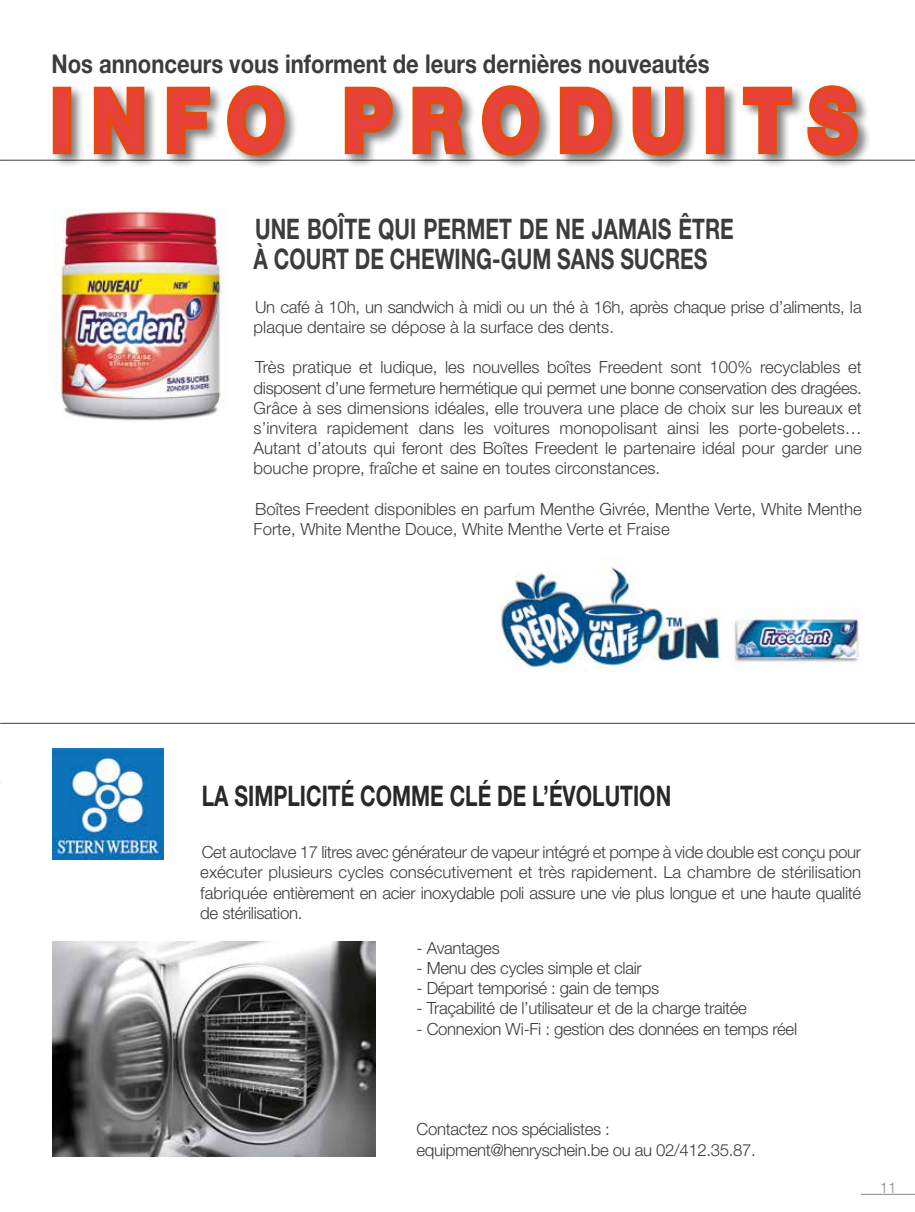
<style>
.page{position:relative;width:915px;height:1212px;background:#fff}
.page>*{position:absolute;margin:0;border:0;box-sizing:border-box;transform-origin:0 0}
.t1{font:700 84.3px "Helvetica Neue LT Std";color:#e7423c;scale:.85 1}
.t2{font:700 28.35px/30px "Helvetica Neue LT Std";color:#3c3c3b;scale:.74 1}
.t3{font:700 28.35px "Helvetica Neue LT Std";color:#282827;scale:.74 1}
.t4{font:700 25.95px "Helvetica Neue LT Std";color:#3c3c3b;scale:.85 1}
.t5{font:300 16.8px/20.1px "Helvetica Neue LT Std";letter-spacing:-.02em;color:#3c3c3b}
.t6{font:300 16.8px/20.1px "Helvetica Neue LT Std";color:#3c3c3b}
.t7{font:300 15px "Helvetica Neue LT Std";color:#878787}
</style>
<div class="page">
<hr style="left:860px;top:1194px;width:54px;height:1px;background:#878787">
<hr style="left:0;top:160px;width:914px;height:1px;background:#3c3c3b">
<div style="left:50px;top:84px;width:821px;height:85px;background:#000;opacity:.5"></div>
<div style="left:53px;top:87px;width:18px;height:67px;border:7px solid #e84910"></div>
<svg style="left:90px;top:84px;width:58px;height:74px;background:#d47b5c"></svg>
<svg style="left:163px;top:84px;width:51px;height:74px"></svg>
<svg style="left:223px;top:84px;width:65px;height:75px"></svg>
<svg style="left:341px;top:84px;width:55px;height:74px"></svg>
<svg style="left:408px;top:84px;width:135px;height:75px"></svg>
<svg style="left:556px;top:84px;width:59px;height:74px;background:#d28366"></svg>
<svg style="left:628px;top:84px;width:59px;height:75px"></svg>
<div style="left:705px;top:87px;width:19px;height:67px;border:7px solid #e84910"></div>
<svg style="left:739px;top:84px;width:56px;height:74px"></svg>
<svg style="left:803px;top:84px;width:58px;height:75px"></svg>
<hr style="left:0;top:723px;width:914px;height:1px;background:#3c3c3b">
<img style="left:52px;top:748px;width:111px;height:111px">
<img style="left:52px;top:941px;width:323px;height:216px">
<img style="left:53px;top:208px;width:173px;height:213px">
<img style="left:497px;top:557px;width:364px;height:115px">
<h3 class="t4" style="left:51px;top:47px;width:775px">Nos annonceurs vous informent de leurs dernières nouveautés</h3>
<h1 class="t1" style="left:51px;top:68px;width:947px">I N F O P R O D U I T S</h1>
<h2 class="t2" style="left:253px;top:214px;width:650px">UNE BOÎTE QUI PERMET DE NE JAMAIS ÊTRE<br>À COURT DE CHEWING-GUM SANS SUCRES</h2>
<p class="t5" style="left:253px;top:296px;width:609px">Un café à 10h, un sandwich à midi ou un thé à 16h, après chaque prise d’aliments, la plaque dentaire se dépose à la surface des dents.</p>
<p class="t5" style="left:253px;top:357px;width:609px;text-align:justify">Très pratique et ludique, les nouvelles boîtes Freedent sont 100% recyclables et disposent d’une fermeture hermétique qui permet une bonne conservation des dragées.<br>Grâce à ses dimensions idéales, elle trouvera une place de choix sur les bureaux et s’invitera rapidement dans les voitures monopolisant ainsi les porte-gobelets… Autant d’atouts qui feront des Boîtes Freedent le partenaire idéal pour garder une bouche propre, fraîche et saine en toutes circonstances.</p>
<p class="t6" style="left:253px;top:498px;width:609px">Boîtes Freedent disponibles en parfum Menthe Givrée, Menthe Verte, White Menthe<br>Forte, White Menthe Douce, White Menthe Verte et Fraise</p>
<h2 class="t3" style="left:202px;top:778px;width:635px">LA SIMPLICITÉ COMME CLÉ DE L’ÉVOLUTION</h2>
<p class="t5" style="left:200px;top:842px;width:662px;text-align:justify">Cet autoclave 17 litres avec générateur de vapeur intégré et pompe à vide double est conçu pour exécuter plusieurs cycles consécutivement et très rapidement. La chambre de stérilisation fabriquée entièrement en acier inoxydable poli assure une vie plus longue et une haute qualité de stérilisation.</p>
<p class="t5" style="left:416px;top:937px;width:85px">- Avantages</p>
<p class="t5" style="left:416px;top:958px;width:227px">- Menu des cycles simple et clair</p>
<p class="t5" style="left:416px;top:978px;width:244px">- Départ temporisé : gain de temps</p>
<p class="t5" style="left:416px;top:998px;width:332px">- Traçabilité de l’utilisateur et de la charge traitée</p>
<p class="t5" style="left:416px;top:1018px;width:382px">- Connexion Wi-Fi : gestion des données en temps réel</p>
<p class="t5" style="left:416px;top:1119px;width:341px">Contactez nos spécialistes : equipment@henryschein.be ou au 02/412.35.87.</p>
<p class="t7" style="left:879px;top:1179px;width:18px">11</p>
</div>
